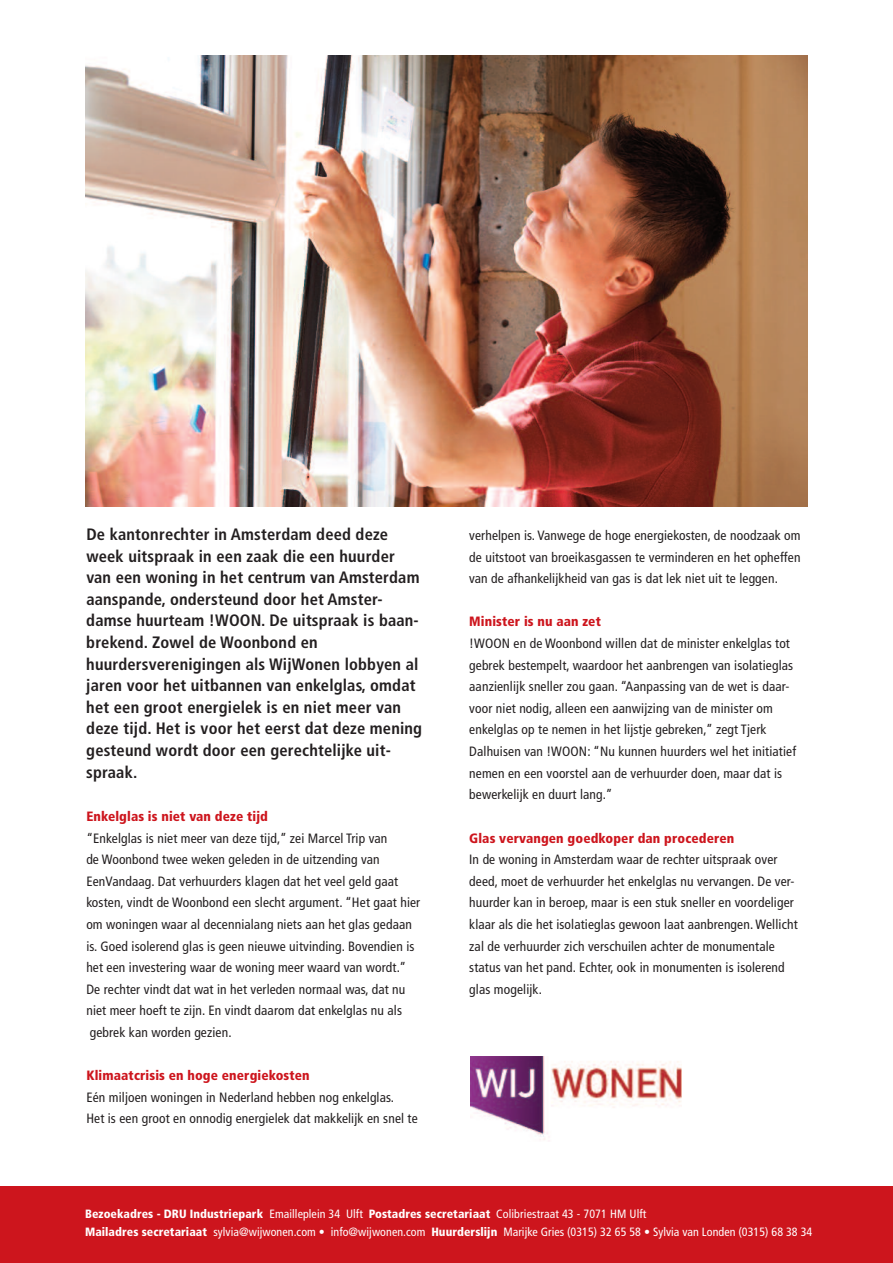
<style>
.page{position:relative;width:893px;height:1263px;background:#fff}
.page>*{position:absolute;margin:0;border:0;box-sizing:border-box;transform-origin:0 0}
.t1{font:700 condensed 16.5px/21.6px "Frutiger";letter-spacing:.01em;color:#231f20}
.t2{font:condensed 13.5px/21.6px "Frutiger";letter-spacing:.01em;color:#231f20}
.t3{font:900 condensed 13.5px "Frutiger";letter-spacing:.01em;color:#cd151d}
.t4{font:condensed 12px/17.7px "Frutiger";letter-spacing:.005em;color:#fff}
.s1{font-weight:900}
</style>
<div class="page">
<div style="left:0;top:1186px;width:893px;height:77px;background:#cd151d"></div>
<img style="left:85px;top:55px;width:723px;height:452px">
<img style="left:470px;top:1056px;width:211px;height:84px">
<p class="t1" style="left:86px;top:525px;width:337px">De kantonrechter in Amsterdam deed deze week uitspraak in een zaak die een huurder van een woning in het centrum van Amsterdam aanspande, ondersteund door het Amster&shy;damse huurteam !WOON. De uitspraak is baan&shy;brekend. Zowel de Woonbond en huurdersverenigingen als WijWonen lobbyen al jaren voor het uitbannen van enkelglas, omdat het een groot energielek is en niet meer van deze tijd. Het is voor het eerst dat deze mening gesteund wordt door een gerechtelijke uit&shy;spraak.</p>
<p class="t3" style="left:86px;top:811px;width:183px">Enkelglas is niet van deze tijd</p>
<p class="t2" style="left:86px;top:828px;width:335px">“Enkelglas is niet meer van deze tijd,” zei Marcel Trip van<br>de Woonbond twee weken geleden in de uitzending van EenVandaag. Dat verhuurders klagen dat het veel geld gaat kosten, vindt de Woonbond een slecht argument. “Het gaat hier om woningen waar al decennialang niets aan het glas gedaan is. Goed isolerend glas is geen nieuwe uitvinding. Bovendien is het een investering waar de woning meer waard van wordt.” De rechter vindt dat wat in het verleden normaal was, dat nu niet meer hoeft te zijn. En vindt daarom dat enkelglas nu als gebrek kan worden gezien.</p>
<p class="t3" style="left:86px;top:1070px;width:225px">Klimaatcrisis en hoge energiekosten</p>
<p class="t2" style="left:86px;top:1087px;width:333px">Eén miljoen woningen in Nederland hebben nog enkelglas.<br>Het is een groot en onnodig energielek dat makkelijk en snel te</p>
<p class="t2" style="left:469px;top:526px;width:333px;text-align:justify">verhelpen is. Vanwege de hoge energiekosten, de noodzaak om de uitstoot van broeikasgassen te verminderen en het opheffen van de afhankelijkheid van gas is dat lek niet uit te leggen.</p>
<p class="t3" style="left:469px;top:616px;width:133px">Minister is nu aan zet</p>
<p class="t2" style="left:469px;top:634px;width:328px">!WOON en de Woonbond willen dat de minister enkelglas tot gebrek bestempelt, waardoor het aanbrengen van isolatieglas aanzienlijk sneller zou gaan. “Aanpassing van de wet is daar&shy;voor niet nodig, alleen een aanwijzing van de minister om enkelglas op te nemen in het lijstje gebreken,” zegt Tjerk Dalhuisen van !WOON: “Nu kunnen huurders wel het initiatief nemen en een voorstel aan de verhuurder doen, maar dat is bewerkelijk en duurt lang.”</p>
<p class="t3" style="left:469px;top:832px;width:267px">Glas vervangen goedkoper dan procederen</p>
<p class="t2" style="left:469px;top:850px;width:330px">In de woning in Amsterdam waar de rechter uitspraak over deed, moet de verhuurder het enkelglas nu vervangen. De ver&shy;huurder kan in beroep, maar is een stuk sneller en voordeliger klaar als die het isolatieglas gewoon laat aanbrengen. Wellicht zal de verhuurder zich verschuilen achter de monumentale status van het pand. Echter, ook in monumenten is isolerend glas mogelijk.</p>
<p class="t4" style="left:85px;top:1206px;width:729px"><span class="s1">Bezoekadres - DRU Industriepark</span> Emailleplein 34 Ulft <span class="s1">Postadres secretariaat</span> Colibriestraat 43 - 7071 HM Ulft<br><span class="s1">Mailadres secretariaat</span> sylvia@wijwonen.com • info@wijwonen.com <span class="s1">Huurderslijn</span> Marijke Gries (0315) 32 65 58 • Sylvia van Londen (0315) 68 38 34</p>
</div>
